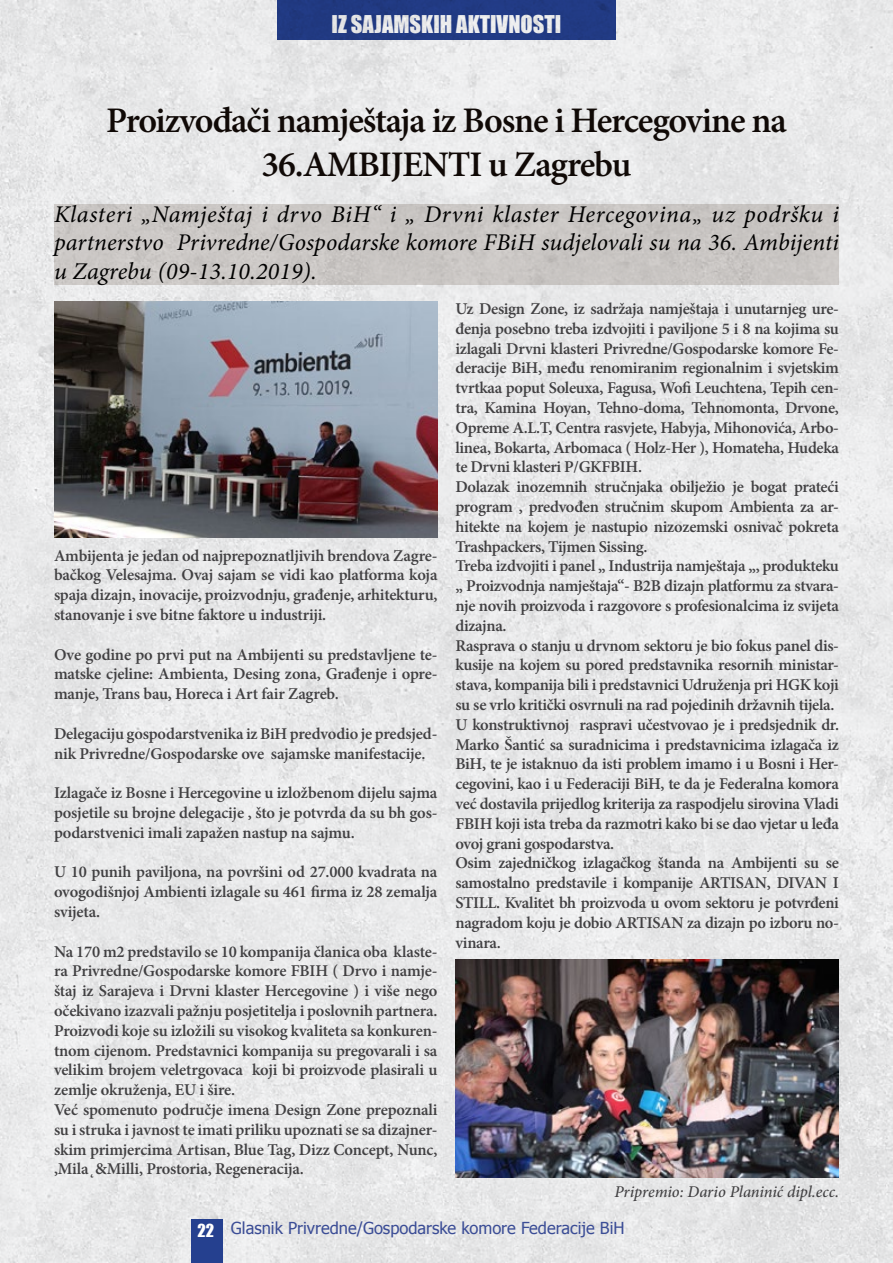
<style>
.page{position:relative;width:893px;height:1263px;background:#fff}
.page>*{position:absolute;margin:0;border:0;box-sizing:border-box;transform-origin:0 0}
.t1{font:600 36px/43.2px "Minion Pro";letter-spacing:-.03em;color:#100906;text-align:center}
.t2{font:italic 24px/28.8px "Minion Pro";color:#000;text-align:justify}
.t3{font:22.5px "Impact";color:#fff}
.t4{font:600 16.5px/19.8px "Minion Pro";letter-spacing:-.02em;color:#414042;text-align:justify}
.t5{font:16.5px "Tahoma";color:#3b4d96}
.t6{font:italic 500 16.5px "Minion Pro";letter-spacing:-.005em;color:#414042}
.s1{font-family:"Impact";color:#fff}
</style>
<div class="page">
<img style="left:0;top:0;width:893px;height:1263px">
<div style="left:191px;top:1219px;width:31px;height:44px;background:#25408f"></div>
<div style="left:54px;top:204px;width:785px;height:81px;background:#cac6c4"></div>
<img style="left:54px;top:302px;width:383px;height:236px">
<img style="left:455px;top:960px;width:384px;height:218px">
<h3 class="t3" style="left:332px;top:7px;width:231px">IZ SAJAMSKIH AKTIVNOSTI</h3>
<h1 class="t1" style="left:106px;top:99px;width:682px">Proizvođači namještaja iz Bosne i Hercegovine na<br>36.AMBIJENTI u Zagrebu</h1>
<h2 class="t2" style="left:54px;top:199px;width:786px">Klasteri „Namještaj i drvo BiH“ i „ Drvni klaster Hercegovina„ uz podršku i partnerstvo Privredne/Gospodarske komore FBiH sudjelovali su na 36. Ambijenti u Zagrebu (09-13.10.2019).</h2>
<p class="t4" style="left:54px;top:545px;width:385px">Ambijenta je jedan od najprepoznatljivih brendova Zagre&shy;bačkog Velesajma. Ovaj sajam se vidi kao platforma koja spaja dizajn, inovacije, proizvodnju, građenje, arhitekturu, stanovanje i sve bitne faktore u industriji.</p>
<p class="t4" style="left:54px;top:644px;width:385px">Ove godine po prvi put na Ambijenti su predstavljene te&shy;matske cjeline: Ambienta, Desing zona, Građenje i opre&shy;manje, Trans bau, Horeca i Art fair Zagreb.</p>
<p class="t4" style="left:54px;top:723px;width:385px">Delegaciju gospodarstvenika iz BiH predvodio je predsjed&shy;nik Privredne/Gospodarske ove sajamske manifestacije.</p>
<p class="t4" style="left:54px;top:783px;width:385px">Izlagače iz Bosne i Hercegovine u izložbenom dijelu sajma posjetile su brojne delegacije , što je potvrda da su bh gos&shy;podarstvenici imali zapažen nastup na sajmu.</p>
<p class="t4" style="left:54px;top:862px;width:385px">U 10 punih paviljona, na površini od 27.000 kvadrata na ovogodišnjoj Ambienti izlagale su 461 firma iz 28 zemalja svijeta.</p>
<p class="t4" style="left:54px;top:941px;width:385px;text-align:left">Na 170 m2 predstavilo se 10 kompanija članica oba klaste&shy;ra Privredne/Gospodarske komore FBIH ( Drvo i namje&shy;štaj iz Sarajeva i Drvni klaster Hercegovine ) i više nego očekivano izazvali pažnju posjetitelja i poslovnih partnera.<br>Proizvodi koje su izložili su visokog kvaliteta sa konkuren&shy;tnom cijenom. Predstavnici kompanija su pregovarali i sa velikim brojem veletrgovaca koji bi proizvode plasirali u zemlje okruženja, EU i šire.<br>Već spomenuto područje imena Design Zone prepoznali su i struka i javnost te imati priliku upoznati se sa dizajner&shy;skim primjercima Artisan, Blue Tag, Dizz Concept, Nunc, ,Mila˛&amp;Milli, Prostoria, Regeneracija.</p>
<p class="t4" style="left:455px;top:299px;width:385px;text-align:left">Uz Design Zone, iz sadržaja namještaja i unutarnjeg ure&shy;đenja posebno treba izdvojiti i paviljone 5 i 8 na kojima su izlagali Drvni klasteri Privredne/Gospodarske komore Fe&shy;deracije BiH, među renomiranim regionalnim i svjetskim tvrtkaa poput Soleuxa, Fagusa, Wofi Leuchtena, Tepih cen&shy;tra, Kamina Hoyan, Tehno-doma, Tehnomonta, Drvone, Opreme A.L.T, Centra rasvjete, Habyja, Mihonovića, Arbo&shy;linea, Bokarta, Arbomaca ( Holz-Her ), Homateha, Hudeka te Drvni klasteri P/GKFBIH.<br>Dolazak inozemnih stručnjaka obilježio je bogat prateći program , predvođen stručnim skupom Ambienta za ar&shy;hitekte na kojem je nastupio nizozemski osnivač pokreta Trashpackers, Tijmen Sissing.<br>Treba izdvojiti i panel „ Industrija namještaja „, produkteku „ Proizvodnja namještaja“- B2B dizajn platformu za stvara&shy;nje novih proizvoda i razgovore s profesionalcima iz svijeta dizajna.<br>Rasprava o stanju u drvnom sektoru je bio fokus panel dis&shy;kusije na kojem su pored predstavnika resornih ministar&shy;stava, kompanija bili i predstavnici Udruženja pri HGK koji su se vrlo kritički osvrnuli na rad pojedinih državnih tijela.<br>U konstruktivnoj raspravi učestvovao je i predsjednik dr.<br>Marko Šantić sa suradnicima i predstavnicima izlagača iz BiH, te je istaknuo da isti problem imamo i u Bosni i Her&shy;cegovini, kao i u Federaciji BiH, te da je Federalna komora već dostavila prijedlog kriterija za raspodjelu sirovina Vladi FBIH koji ista treba da razmotri kako bi se dao vjetar u leđa ovoj grani gospodarstva.<br>Osim zajedničkog izlagačkog štanda na Ambijenti su se samostalno predstavile i kompanije ARTISAN, DIVAN I STILL. Kvalitet bh proizvoda u ovom sektoru je potvrđeni nagradom koju je dobio ARTISAN za dizajn po izboru no&shy;vinara.</p>
<p class="t6" style="left:614px;top:1180px;width:226px">Pripremio: Dario Planinić dipl.ecc.</p>
<p class="t5" style="left:197px;top:1217px;width:429px"><span class="s1">22</span> Glasnik Privredne/Gospodarske komore Federacije BiH</p>
</div>
